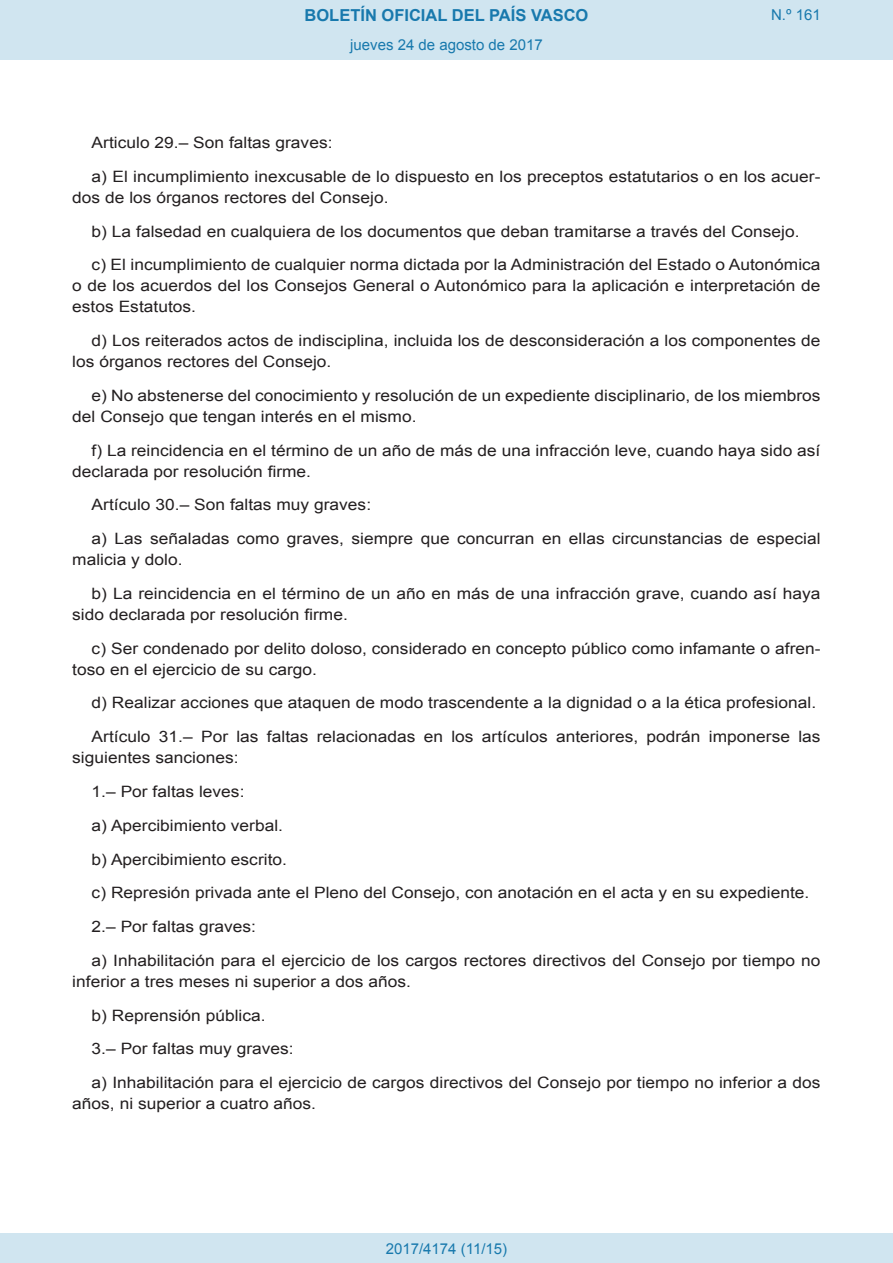
<style>
.page{position:relative;width:893px;height:1263px;background:#fff}
.page>*{position:absolute;margin:0;border:0;box-sizing:border-box;transform-origin:0 0}
.t1{font:700 16.5px "Arial";color:#1879ad}
.BOPVDetalle{font:15.6px/21px "Arial";color:#231f20;scale:1.11 1}
.Paginacion_Centro{font:15px "Arial";color:#1879ad}
</style>
<div class="page">
<div style="left:0;top:0;width:893px;height:60px;background:#d0e5f0"></div>
<div style="left:0;top:1233px;width:893px;height:30px;background:#d0e5f0"></div>
<p class="t1" style="left:305px;top:4px;width:285px">BOLETÍN OFICIAL DEL PAÍS VASCO</p>
<p class="Paginacion_Centro" style="left:350px;top:35px;width:194px">jueves 24 de agosto de 2017</p>
<p class="Paginacion_Centro" style="left:771px;top:5px;width:51px">N.º 161</p>
<p class="BOPVDetalle" style="left:92px;top:132px;width:218px">Articulo 29.– Son faltas graves:</p>
<p class="BOPVDetalle" style="left:72px;top:166px;width:676px;text-indent:19px">a) El incumplimiento inexcusable de lo dispuesto en los preceptos estatutarios o en los acuer&shy;dos de los órganos rectores del Consejo.</p>
<p class="BOPVDetalle" style="left:92px;top:221px;width:639px">b) La falsedad en cualquiera de los documentos que deban tramitarse a través del Consejo.</p>
<p class="BOPVDetalle" style="left:72px;top:255px;width:676px;text-align:justify;text-indent:19px">c) El incumplimiento de cualquier norma dictada por la Administración del Estado o Autonómica o de los acuerdos del los Consejos General o Autonómico para la aplicación e interpretación de estos Estatutos.</p>
<p class="BOPVDetalle" style="left:72px;top:330px;width:676px;text-indent:19px">d) Los reiterados actos de indisciplina, incluida los de desconsideración a los componentes de los órganos rectores del Consejo.</p>
<p class="BOPVDetalle" style="left:72px;top:385px;width:676px;text-indent:19px">e) No abstenerse del conocimiento y resolución de un expediente disciplinario, de los miembros del Consejo que tengan interés en el mismo.</p>
<p class="BOPVDetalle" style="left:72px;top:440px;width:675px;text-indent:19px">f) La reincidencia en el término de un año de más de una infracción leve, cuando haya sido así declarada por resolución firme.</p>
<p class="BOPVDetalle" style="left:92px;top:495px;width:253px">Artículo 30.– Son faltas muy graves:</p>
<p class="BOPVDetalle" style="left:72px;top:528px;width:676px;text-indent:19px">a) Las señaladas como graves, siempre que concurran en ellas circunstancias de especial malicia y dolo.</p>
<p class="BOPVDetalle" style="left:72px;top:583px;width:675px;text-indent:19px">b) La reincidencia en el término de un año en más de una infracción grave, cuando así haya sido declarada por resolución firme.</p>
<p class="BOPVDetalle" style="left:72px;top:638px;width:676px;text-indent:19px">c) Ser condenado por delito doloso, considerado en concepto público como infamante o afren&shy;toso en el ejercicio de su cargo.</p>
<p class="BOPVDetalle" style="left:92px;top:693px;width:654px">d) Realizar acciones que ataquen de modo trascendente a la dignidad o a la ética profesional.</p>
<p class="BOPVDetalle" style="left:72px;top:726px;width:676px;text-indent:19px">Artículo 31.– Por las faltas relacionadas en los artículos anteriores, podrán imponerse las siguientes sanciones:</p>
<p class="BOPVDetalle" style="left:92px;top:781px;width:139px">1.– Por faltas leves:</p>
<p class="BOPVDetalle" style="left:92px;top:815px;width:174px">a) Apercibimiento verbal.</p>
<p class="BOPVDetalle" style="left:92px;top:849px;width:177px">b) Apercibimiento escrito.</p>
<p class="BOPVDetalle" style="left:92px;top:882px;width:648px">c) Represión privada ante el Pleno del Consejo, con anotación en el acta y en su expediente.</p>
<p class="BOPVDetalle" style="left:92px;top:916px;width:150px">2.– Por faltas graves:</p>
<p class="BOPVDetalle" style="left:72px;top:950px;width:676px;text-indent:19px">a) Inhabilitación para el ejercicio de los cargos rectores directivos del Consejo por tiempo no inferior a tres meses ni superior a dos años.</p>
<p class="BOPVDetalle" style="left:92px;top:1005px;width:158px">b) Reprensión pública.</p>
<p class="BOPVDetalle" style="left:92px;top:1038px;width:184px">3.– Por faltas muy graves:</p>
<p class="BOPVDetalle" style="left:72px;top:1072px;width:676px;text-indent:19px">a) Inhabilitación para el ejercicio de cargos directivos del Consejo por tiempo no inferior a dos años, ni superior a cuatro años.</p>
<p class="Paginacion_Centro" style="left:386px;top:1238px;width:123px">2017/4174 (11/15)</p>
</div>
